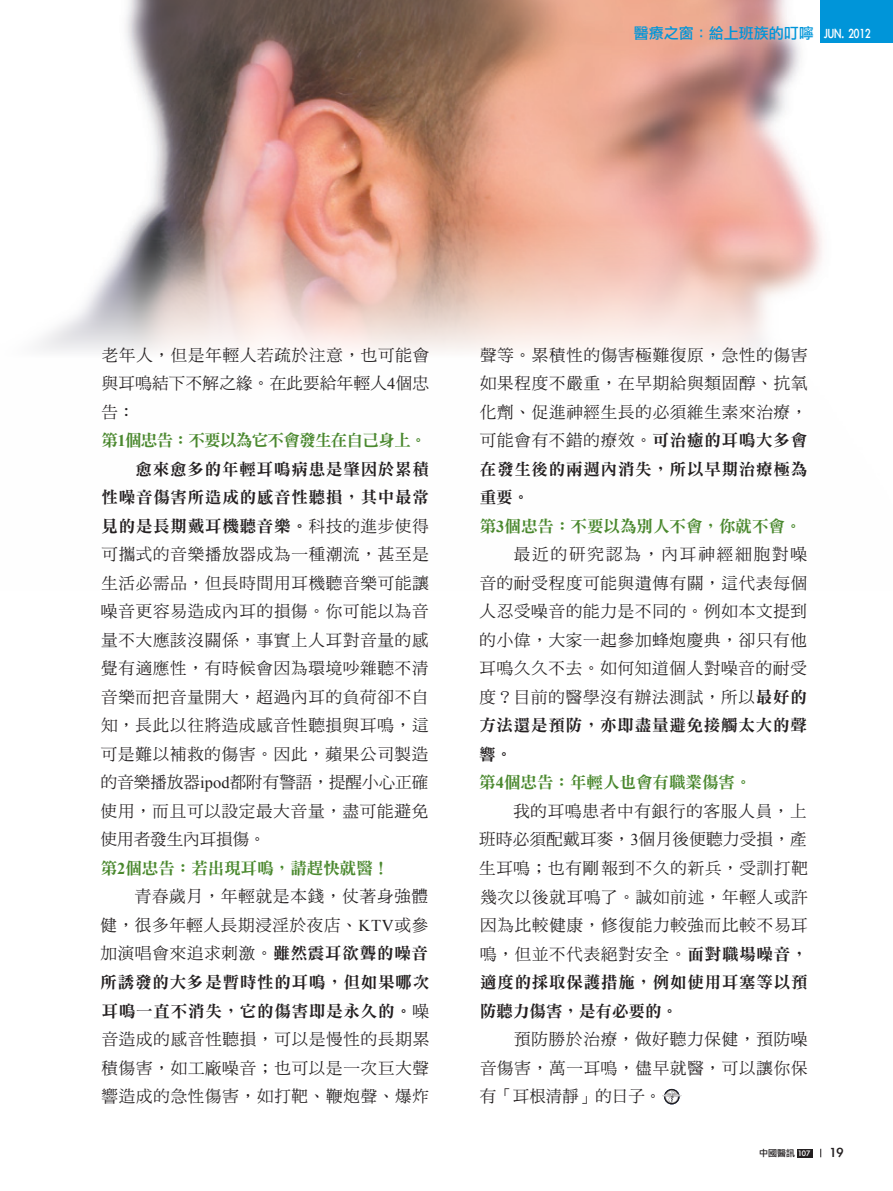
<style>
.page{position:relative;width:893px;height:1191px;background:#fff}
.page>*{position:absolute;margin:0;border:0;box-sizing:border-box;transform-origin:0 0}
.t1{font:16.5px/28.5px "DF Ming Std W5";letter-spacing:.045em;color:#231f20;text-align:justify}
.t2{font:16.5px/28.5px "DF Ming Std W9";letter-spacing:.045em;color:#231f20}
.t3{font:16.5px "DF Ming Std W9";color:#4a882e}
.t4{font:15px "Li Gothic Med";color:#0095d9}
.t5{font:15px "Li Gothic Med";color:#231f20}
.t6{font:9px "Li Gothic Med";color:#231f20}
.s1{color:#fff}
.s2{font-family:"Times New Roman"}
.s3{color:#4a882e}
.s4{font-family:"Times New Roman";font-weight:700;color:#4a882e}
.s5{font-family:"DF Ming Std W5"}
.s6{font-family:"Times New Roman";font-weight:700}
.s7{font-family:"DF Ming Std W9"}
</style>
<div class="page">
<img style="left:37px;top:0;width:785px;height:352px">
<svg style="left:664px;top:1088px;width:16px;height:16px"></svg>
<svg style="left:662px;top:1090px;width:20px;height:13px"></svg>
<div style="left:797px;top:1148px;width:15px;height:9px;background:#231f20"></div>
<div style="left:821px;top:0;width:72px;height:43px;background:#0095d9"></div>
<p class="t4" style="left:634px;top:26px;width:238px">醫療之窗：給上班族的叮嚀 <span class="s1">JUN. 2012</span></p>
<p class="t1" style="left:102px;top:340px;width:329px">老年人，但是年輕人若疏於注意，也可能會與耳鳴結下不解之緣。在此要給年輕人<span class="s2">4</span>個忠告：</p>
<p class="t2" style="left:101px;top:426px;width:329px;text-align:right"><span class="s3">第</span><span class="s4">1</span><span class="s3">個忠告：不要以為它不會發生在自己身上。</span>愈來愈多的年輕耳鳴病患是肇因於累積<br>性噪音傷害所造成的感音性聽損，其中最常見的是長期戴耳機聽音樂。<span class="s5">科技的進步使得</span></p>
<p class="t1" style="left:101px;top:540px;width:330px">可攜式的音樂播放器成為一種潮流，甚至是生活必需品，但長時間用耳機聽音樂可能讓噪音更容易造成內耳的損傷。你可能以為音量不大應該沒關係，事實上人耳對音量的感覺有適應性，有時候會因為環境吵雜聽不清音樂而把音量開大，超過內耳的負荷卻不自知，長此以往將造成感音性聽損與耳鳴，這可是難以補救的傷害。因此，蘋果公司製造的音樂播放器<span class="s2">ipod</span>都附有警語，提醒小心正確使用，而且可以設定最大音量，盡可能避免使用者發生內耳損傷。</p>
<p class="t3" style="left:101px;top:859px;width:290px">第<span class="s6">2</span>個忠告：若出現耳鳴，請趕快就醫！</p>
<p class="t1" style="left:101px;top:882px;width:329px;text-indent:34px">青春歲月，年輕就是本錢，仗著身強體健，很多年輕人長期浸淫於夜店、<span class="s2">KTV</span>或參加演唱會來追求刺激。<span class="s7">雖然震耳欲聾的噪音</span></p>
<p class="t2" style="left:101px;top:967px;width:330px">所誘發的大多是暫時性的耳鳴，但如果哪次耳鳴一直不消失，它的傷害即是永久的。<span class="s5">噪</span></p>
<p class="t1" style="left:102px;top:1024px;width:329px">音造成的感音性聽損，可以是慢性的長期累積傷害，如工廠噪音；也可以是一次巨大聲響造成的急性傷害，如打靶、鞭炮聲、爆炸</p>
<p class="t1" style="left:480px;top:340px;width:329px">聲等。累積性的傷害極難復原，急性的傷害如果程度不嚴重，在早期給與類固醇、抗氧化劑、促進神經生長的必須維生素來治療，可能會有不錯的療效。<span class="s7">可治癒的耳鳴大多會</span></p>
<p class="t2" style="left:480px;top:454px;width:329px">在發生後的兩週內消失，所以早期治療極為重要。<br><span class="s3">第</span><span class="s4">3</span><span class="s3">個忠告：不要以為別人不會，你就不會。</span></p>
<p class="t1" style="left:479px;top:540px;width:329px;text-indent:34px">最近的研究認為，內耳神經細胞對噪音的耐受程度可能與遺傳有關，這代表每個人忍受噪音的能力是不同的。例如本文提到的小偉，大家一起參加蜂炮慶典，卻只有他耳鳴久久不去。如何知道個人對噪音的耐受度？目前的醫學沒有辦法測試，所以<span class="s7">最好的</span></p>
<p class="t2" style="left:479px;top:711px;width:329px">方法還是預防，亦即盡量避免接觸太大的聲響。<br><span class="s3">第</span><span class="s4">4</span><span class="s3">個忠告：年輕人也會有職業傷害。</span></p>
<p class="t1" style="left:479px;top:796px;width:330px;text-indent:34px">我的耳鳴患者中有銀行的客服人員，上班時必須配戴耳麥，<span class="s2">3</span>個月後便聽力受損，產生耳鳴；也有剛報到不久的新兵，受訓打靶幾次以後就耳鳴了。誠如前述，年輕人或許因為比較健康，修復能力較強而比較不易耳鳴，但並不代表絕對安全。<span class="s7">面對職場噪音，</span></p>
<p class="t2" style="left:480px;top:967px;width:329px">適度的採取保護措施，例如使用耳塞等以預防聽力傷害，是有必要的。</p>
<p class="t1" style="left:480px;top:1024px;width:329px;text-indent:34px">預防勝於治療，做好聽力保健，預防噪音傷害，萬一耳鳴，儘早就醫，可以讓你保有「耳根清靜」的日子。</p>
<p class="t6" style="left:759px;top:1148px;width:53px">中國醫訊 <span class="s1">107</span></p>
<p class="t5" style="left:829px;top:1144px;width:15px">19</p>
</div>
